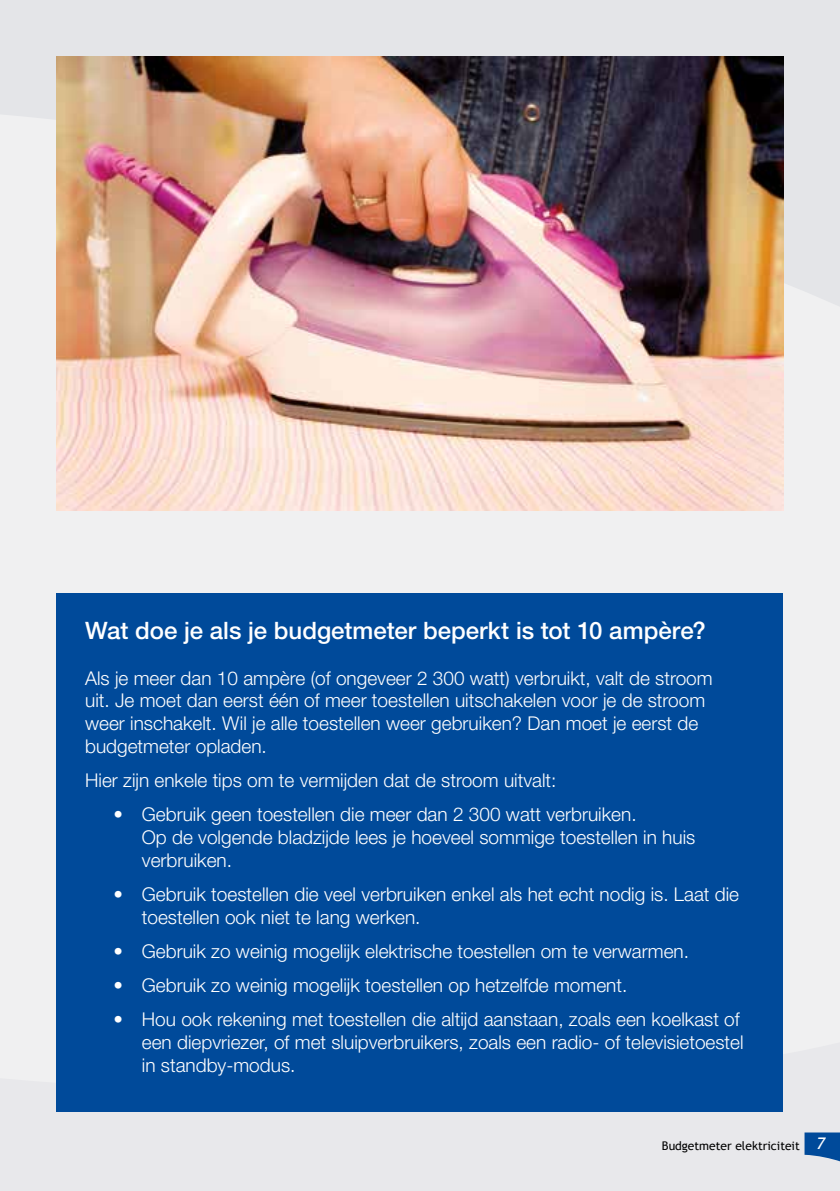
<style>
.page{position:relative;width:840px;height:1191px;background:#fff}
.page>*{position:absolute;margin:0;border:0;box-sizing:border-box;transform-origin:0 0}
.t1{font:500 24px "Helvetica Neue LT Std";color:#fff}
.t2{font:300 19px/22.8px "Helvetica Neue LT Std";color:#fff}
.t3{font:12px "Trebuchet MS";color:#000}
.s1{font-style:italic;font-size:16px;color:#fff}
</style>
<div class="page">
<div style="left:0;top:0;width:839px;height:1191px;background:#f0f0f1"></div>
<svg style="left:0;top:0;width:839px;height:315px;fill:#e4e5e8"></svg>
<svg style="left:804px;top:1132px;width:35px;height:29px"></svg>
<div style="left:57px;top:593px;width:725px;height:518px;background:#004a9a"></div>
<img style="left:57px;top:57px;width:725px;height:453px">
<p class="t1" style="left:85px;top:616px;width:622px">Wat doe je als je budgetmeter beperkt is tot 10 ampère?</p>
<p class="t2" style="left:85px;top:666px;width:628px">Als je meer dan 10 ampère (of ongeveer 2 300 watt) verbruikt, valt de stroom uit. Je moet dan eerst één of meer toestellen uitschakelen voor je de stroom weer inschakelt. Wil je alle toestellen weer gebruiken? Dan moet je eerst de budgetmeter opladen.</p>
<p class="t2" style="left:85px;top:768px;width:472px">Hier zijn enkele tips om te vermijden dat de stroom uitvalt:</p>
<p class="t2" style="left:142px;top:802px;width:554px;text-indent:-28px">• Gebruik geen toestellen die meer dan 2 300 watt verbruiken.<br>Op de volgende bladzijde lees je hoeveel sommige toestellen in huis verbruiken.</p>
<p class="t2" style="left:142px;top:882px;width:598px;text-indent:-28px">• Gebruik toestellen die veel verbruiken enkel als het echt nodig is. Laat die toestellen ook niet te lang werken.</p>
<p class="t2" style="left:113px;top:939px;width:576px">• Gebruik zo weinig mogelijk elektrische toestellen om te verwarmen.</p>
<p class="t2" style="left:113px;top:973px;width:515px">• Gebruik zo weinig mogelijk toestellen op hetzelfde moment.</p>
<p class="t2" style="left:142px;top:1007px;width:603px;text-indent:-28px">• Hou ook rekening met toestellen die altijd aanstaan, zoals een koelkast of een diepvriezer, of met sluipverbruikers, zoals een radio- of televisietoestel in standby-modus.</p>
<p class="t3" style="left:661px;top:1138px;width:165px">Budgetmeter elektriciteit <span class="s1">7</span></p>
</div>
